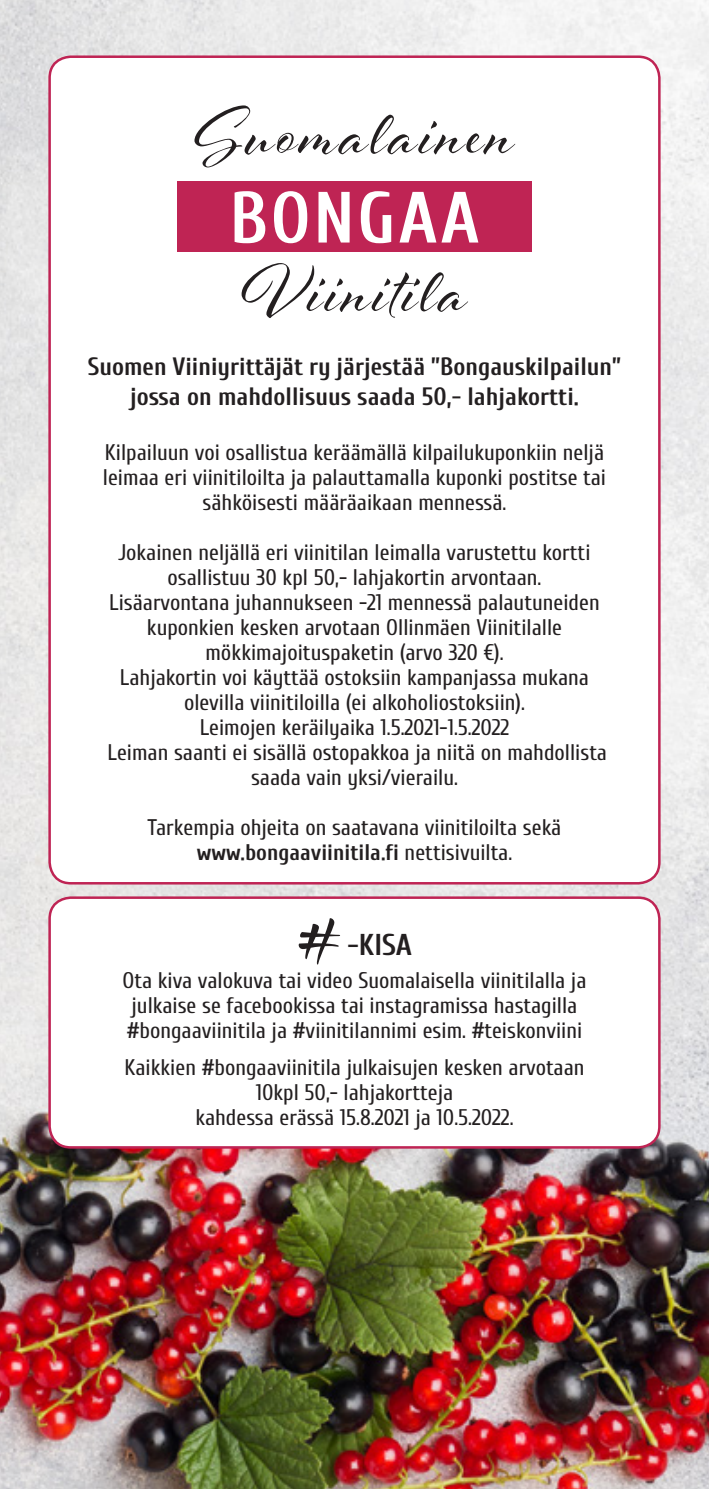
<style>
.page{position:relative;width:709px;height:1489px;background:#fff}
.page>*{position:absolute;margin:0;border:0;box-sizing:border-box;transform-origin:0 0}
.pallukkanumero{font:90px "Al Fresco";color:#231f20}
.pallukkanumero-2{font:72.25px "Al Fresco";letter-spacing:.04em;color:#231f20}
.pallukkanumero-3{font:700 72.25px "Cuprum";letter-spacing:.04em;color:#fff}
.pallukkanumero-4{font:700 30px "Cuprum";color:#231f20}
.pallukkanumero-5{font:700 25px/30px "Cuprum";color:#231f20;text-align:center}
.pallukkanumero-6{font:22.5px/25px "Cuprum";color:#231f20;text-align:center}
.pallukkanumero-7{font:700 22.5px "Cuprum";color:#231f20}
.s1{font-weight:400}
</style>
<div class="page">
<img style="left:0;top:0;width:709px;height:1488px">
<div style="left:50px;top:57px;width:609px;height:826px;background:#fff;border-radius:21px"></div>
<div style="left:50px;top:897px;width:609px;height:250px;background:#fff;border-radius:21px"></div>
<div style="left:48px;top:896px;width:612px;height:252px;border:2px solid #bf2454;border-radius:21px"></div>
<div style="left:177px;top:181px;width:354px;height:70px;background:#bf2454"></div>
<p class="pallukkanumero-2" style="left:194px;top:85px;width:321px">Suomalainen</p>
<p class="pallukkanumero-3" style="left:229px;top:164px;width:251px">BONGAA</p>
<p class="pallukkanumero-2" style="left:241px;top:243px;width:227px">Viinitila</p>
<p class="pallukkanumero-5" style="left:88px;top:350px;width:535px">Suomen Viiniyrittäjät ry järjestää ”Bongauskilpailun” jossa on mahdollisuus saada 50,- lahjakortti.</p>
<p class="pallukkanumero-6" style="left:103px;top:439px;width:504px">Kilpailuun voi osallistua keräämällä kilpailukuponkiin neljä leimaa eri viinitiloilta ja palauttamalla kuponki postitse tai sähköisesti määräaikaan mennessä.</p>
<p class="pallukkanumero-6" style="left:118px;top:539px;width:473px">Jokainen neljällä eri viinitilan leimalla varustettu kortti osallistuu 30 kpl 50,- lahjakortin arvontaan.</p>
<p class="pallukkanumero-6" style="left:109px;top:589px;width:492px">Lisäarvontana juhannukseen -21 mennessä palautuneiden kuponkien kesken arvotaan Ollinmäen Viinitilalle mökkimajoituspaketin (arvo 320 €).</p>
<p class="pallukkanumero-6" style="left:120px;top:664px;width:470px">Lahjakortin voi käyttää ostoksiin kampanjassa mukana olevilla viinitiloilla (ei alkoholiostoksiin).</p>
<p class="pallukkanumero-6" style="left:200px;top:714px;width:311px">Leimojen keräilyaika 1.5.2021-1.5.2022</p>
<p class="pallukkanumero-6" style="left:108px;top:739px;width:501px">Leiman saanti ei sisällä ostopakkoa ja niitä on mahdollista saada vain yksi/vierailu.</p>
<p class="pallukkanumero-6" style="left:148px;top:814px;width:415px">Tarkempia ohjeita on saatavana viinitiloilta sekä</p>
<p class="pallukkanumero-7" style="left:197px;top:835px;width:317px">www.bongaaviinitila.fi <span class="s1">nettisivuilta.</span></p>
<p class="pallukkanumero" style="left:297px;top:881px;width:49px">#</p>
<p class="pallukkanumero-4" style="left:347px;top:922px;width:66px">-KISA</p>
<p class="pallukkanumero-6" style="left:122px;top:966px;width:465px">Ota kiva valokuva tai video Suomalaisella viinitilalla ja julkaise se facebookissa tai instagramissa hastagilla</p>
<p class="pallukkanumero-6" style="left:127px;top:1016px;width:457px">#bongaaviinitila ja #viinitilannimi esim. #teiskonviini</p>
<p class="pallukkanumero-6" style="left:124px;top:1053px;width:462px">Kaikkien #bongaaviinitila julkaisujen kesken arvotaan</p>
<p class="pallukkanumero-6" style="left:256px;top:1078px;width:199px">10kpl 50,- lahjakortteja</p>
<p class="pallukkanumero-6" style="left:195px;top:1103px;width:319px">kahdessa erässä 15.8.2021 ja 10.5.2022.</p>
</div>
